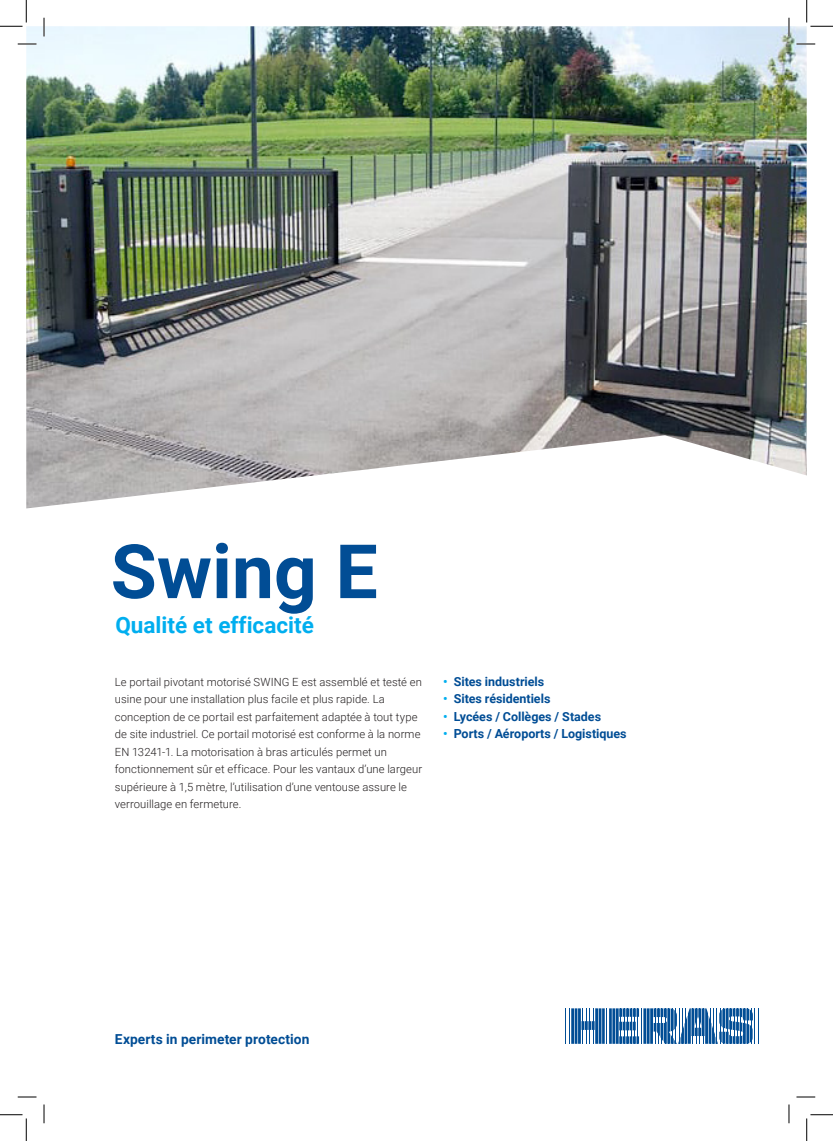
<style>
.page{position:relative;width:833px;height:1141px;background:#fff}
.page>*{position:absolute;margin:0;border:0;box-sizing:border-box;transform-origin:0 0}
.t1{font:700 75px "Roboto";color:#014d95}
.Subkop{font:700 22.5px "Roboto";color:#00aeef}
.t2{font:700 13.75px "Roboto";letter-spacing:.005em;color:#014d95}
.t3{font:700 12.5px "Roboto";color:#014d95}
.Bodytekst{font:300 11.25px/17.5px "Roboto";letter-spacing:.005em;color:#231f20}
.s1{color:#00aeef}
</style>
<div class="page">
<hr style="left:565px;top:1008px;width:1px;height:35px;background:#014d95">
<hr style="left:568px;top:1008px;width:1px;height:35px;background:#014d95">
<hr style="left:582px;top:1008px;width:1px;height:35px;background:#014d95">
<hr style="left:585px;top:1008px;width:1px;height:35px;background:#014d95">
<hr style="left:589px;top:1008px;width:1px;height:35px;background:#014d95">
<hr style="left:592px;top:1008px;width:1px;height:35px;background:#014d95">
<hr style="left:606px;top:1008px;width:1px;height:35px;background:#014d95">
<hr style="left:754px;top:1008px;width:1px;height:35px;background:#014d95">
<hr style="left:757px;top:1008px;width:1px;height:35px;background:#014d95">
<hr style="left:601px;top:1008px;width:3px;height:35px;background:#014d95">
<hr style="left:598px;top:1008px;width:3px;height:35px;background:#014d95">
<hr style="left:595px;top:1008px;width:2px;height:35px;background:#014d95">
<hr style="left:577px;top:1008px;width:3px;height:35px;background:#014d95">
<hr style="left:574px;top:1008px;width:3px;height:35px;background:#014d95">
<hr style="left:571px;top:1008px;width:2px;height:35px;background:#014d95">
<svg style="left:581px;top:1021px;width:13px;height:8px"></svg>
<hr style="left:615px;top:1008px;width:3px;height:35px;background:#014d95">
<hr style="left:612px;top:1008px;width:3px;height:35px;background:#014d95">
<hr style="left:608px;top:1008px;width:3px;height:35px;background:#014d95">
<svg style="left:619px;top:1008px;width:133px;height:35px"></svg>
<img style="left:26px;top:26px;width:780px;height:482px">
<svg style="left:18px;top:43px;width:18px;height:2px"></svg>
<svg style="left:796px;top:43px;width:18px;height:2px"></svg>
<svg style="left:18px;top:1096px;width:18px;height:1px"></svg>
<svg style="left:796px;top:1096px;width:18px;height:1px"></svg>
<svg style="left:43px;top:18px;width:2px;height:18px"></svg>
<svg style="left:43px;top:1104px;width:2px;height:19px"></svg>
<svg style="left:787px;top:18px;width:2px;height:18px"></svg>
<svg style="left:788px;top:1104px;width:1px;height:19px"></svg>
<svg style="left:0;top:0;width:27px;height:27px"></svg>
<svg style="left:0;top:1114px;width:27px;height:26px"></svg>
<svg style="left:806px;top:0;width:26px;height:27px"></svg>
<svg style="left:806px;top:1114px;width:26px;height:26px"></svg>
<p class="t1" style="left:111px;top:519px;width:268px">Swing E</p>
<p class="Subkop" style="left:115px;top:609px;width:200px">Qualité et efficacité</p>
<p class="Bodytekst" style="left:115px;top:672px;width:308px">Le portail pivotant motorisé SWING E est assemblé et testé en usine pour une installation plus facile et plus rapide. La conception de ce portail est parfaitement adaptée à tout type de site industriel. Ce portail motorisé est conforme à la norme EN 13241-1. La motorisation à bras articulés permet un fonctionnement sûr et efficace. Pour les vantaux d’une largeur supérieure à 1,5 mètre, l’utilisation d’une ventouse assure le verrouillage en fermeture.</p>
<p class="t3" style="left:443px;top:672px;width:102px"><span class="s1">•</span> Sites industriels</p>
<p class="t3" style="left:443px;top:690px;width:109px"><span class="s1">•</span> Sites résidentiels</p>
<p class="t3" style="left:443px;top:707px;width:159px"><span class="s1">•</span> Lycées / Collèges / Stades</p>
<p class="t3" style="left:443px;top:725px;width:185px"><span class="s1">•</span> Ports / Aéroports / Logistiques</p>
<p class="t2" style="left:115px;top:1028px;width:196px">Experts in perimeter protection</p>
</div>
